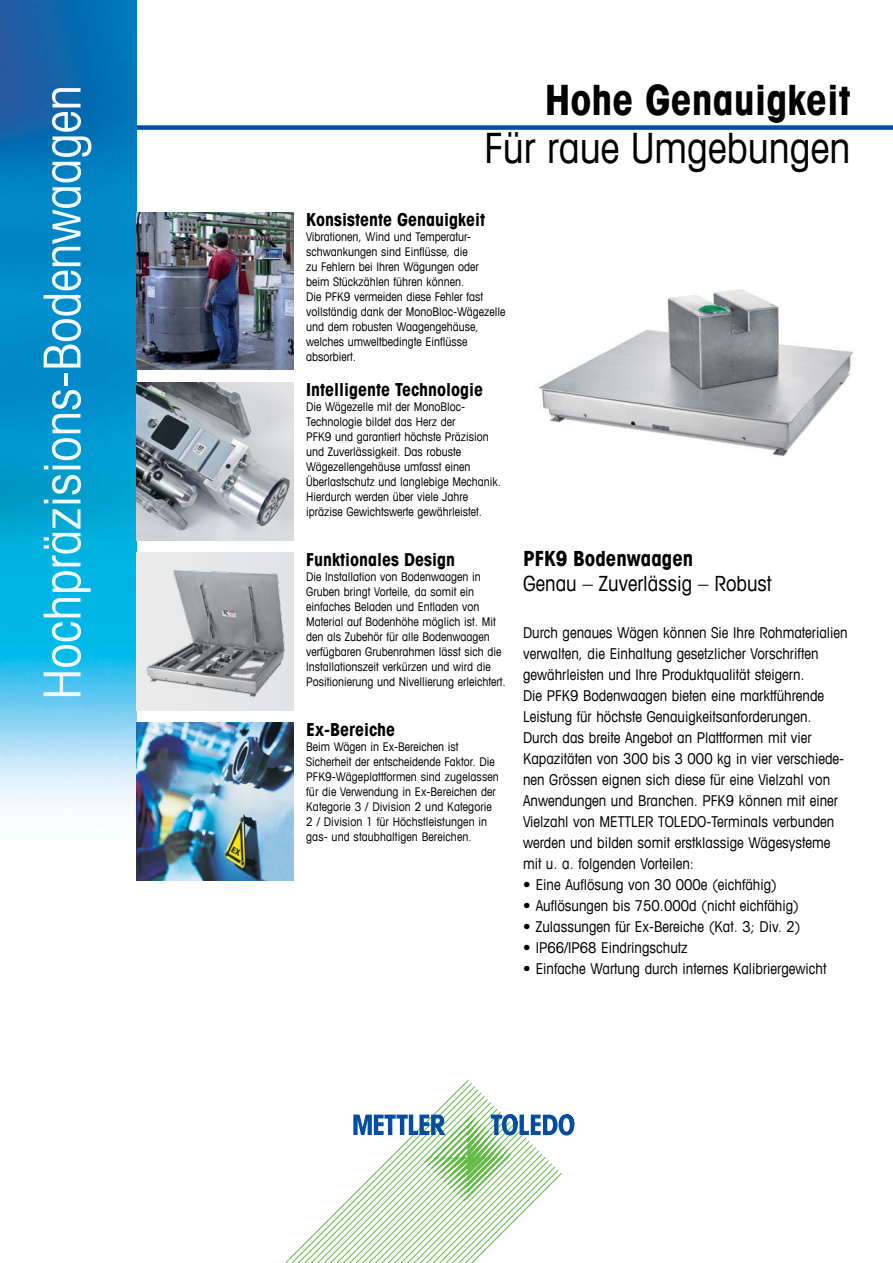
<style>
.page{position:relative;width:893px;height:1263px;background:#fff}
.page>*{position:absolute;margin:0;border:0;box-sizing:border-box;transform-origin:0 0}
.t1{font:condensed 51px "Avant Garde Com";color:#f1fafe}
.t2{font:condensed 42px "Avant Garde Com";color:#000}
.t3{font:700 condensed 42px "Avant Garde Com";color:#000}
.t4{font:condensed 21px "Avant Garde Com";color:#000}
.t5{font:700 condensed 21px "Avant Garde Com";color:#000}
.t6{font:700 condensed 18px "Avant Garde Com";color:#000}
.t7{font:condensed 15px/21px "Avant Garde Com";color:#000}
.t8{font:condensed 12px/15px "Avant Garde Com";color:#000}
</style>
<div class="page">
<div style="left:111px;top:125px;width:782px;height:5px;background:#004fa3"></div>
<img style="left:0;top:0;width:136px;height:807px">
<svg style="left:285px;top:1080px;width:250px;height:183px"></svg>
<svg style="left:353px;top:1114px;width:221px;height:87px"></svg>
<img style="left:136px;top:383px;width:157px;height:157px">
<div style="left:136px;top:553px;width:157px;height:157px;background:#e7e8e9"></div>
<img style="left:147px;top:570px;width:138px;height:128px">
<img style="left:136px;top:723px;width:157px;height:157px">
<img style="left:538px;top:289px;width:316px;height:168px">
<img style="left:136px;top:213px;width:157px;height:157px">
<h1 class="t1" style="left:31px;top:700px;width:616px;rotate:-90deg">Hochpräzisions-Bodenwaagen</h1>
<h2 class="t3" style="left:545px;top:73px;width:307px">Hohe Genauigkeit</h2>
<h2 class="t2" style="left:484px;top:122px;width:368px">Für raue Umgebungen</h2>
<h3 class="t6" style="left:306px;top:208px;width:181px">Konsistente Genauigkeit</h3>
<p class="t8" style="left:306px;top:229px;width:201px">Vibrationen, Wind und Temperatur&shy;schwankungen sind Einflüsse, die<br>zu Fehlern bei Ihren Wägungen oder<br>beim Stückzählen führen können.<br>Die PFK9 vermeiden diese Fehler fast vollständig dank der MonoBloc-Wägezelle und dem robusten Waagengehäuse, welches umweltbedingte Einflüsse absorbiert.</p>
<h3 class="t6" style="left:306px;top:378px;width:179px">Intelligente Technologie</h3>
<p class="t8" style="left:306px;top:399px;width:196px">Die Wägezelle mit der MonoBloc-Technologie bildet das Herz der<br>PFK9 und garantiert höchste Präzision und Zuverlässigkeit. Das robuste Wägezellengehäuse umfasst einen Überlastschutz und langlebige Mechanik.<br>Hierdurch werden über viele Jahre ipräzise Gewichtswerte gewährleistet.</p>
<h3 class="t6" style="left:306px;top:548px;width:150px">Funktionales Design</h3>
<p class="t8" style="left:306px;top:569px;width:197px">Die Installation von Bodenwaagen in Gruben bringt Vorteile, da somit ein einfaches Beladen und Entladen von Material auf Bodenhöhe möglich ist. Mit den als Zubehör für alle Bodenwaagen verfügbaren Grubenrahmen lässt sich die Installationszeit verkürzen und wird die</p>
<p class="t8" style="left:306px;top:674px;width:201px">Positionierung und Nivellierung erleichtert.</p>
<h3 class="t6" style="left:306px;top:718px;width:90px">Ex-Bereiche</h3>
<p class="t8" style="left:306px;top:739px;width:194px">Beim Wägen in Ex-Bereichen ist Sicherheit der entscheidende Faktor. Die PFK9-Wägeplattformen sind zugelassen für die Verwendung in Ex-Bereichen der Kategorie 3 / Division 2 und Kategorie 2 / Division 1 für Höchstleistungen in gas- und staubhaltigen Bereichen.</p>
<h3 class="t5" style="left:523px;top:545px;width:172px">PFK9 Bodenwaagen</h3>
<h3 class="t4" style="left:523px;top:571px;width:250px">Genau – Zuverlässig – Robust</h3>
<p class="t7" style="left:523px;top:622px;width:326px">Durch genaues Wägen können Sie Ihre Rohmaterialien verwalten, die Einhaltung gesetzlicher Vorschriften gewährleisten und Ihre Produktqualität steigern.<br>Die PFK9 Bodenwaagen bieten eine marktführende Leistung für höchste Genauigkeitsanforderungen.<br>Durch das breite Angebot an Plattformen mit vier Kapazitäten von 300 bis 3 000 kg in vier verschiede&shy;nen Grössen eignen sich diese für eine Vielzahl von Anwendungen und Branchen. PFK9 können mit einer Vielzahl von METTLER TOLEDO-Terminals verbunden werden und bilden somit erstklassige Wägesysteme mit u. a. folgenden Vorteilen:</p>
<p class="t7" style="left:523px;top:874px;width:255px">• Eine Auflösung von 30 000e (eichfähig)</p>
<p class="t7" style="left:523px;top:895px;width:278px">• Auflösungen bis 750.000d (nicht eichfähig)</p>
<p class="t7" style="left:523px;top:916px;width:279px">• Zulassungen für Ex-Bereiche (Kat. 3; Div. 2)</p>
<p class="t7" style="left:523px;top:937px;width:166px">• IP66/IP68 Eindringschutz</p>
<p class="t7" style="left:523px;top:958px;width:305px">• Einfache Wartung durch internes Kalibriergewicht</p>
</div>
